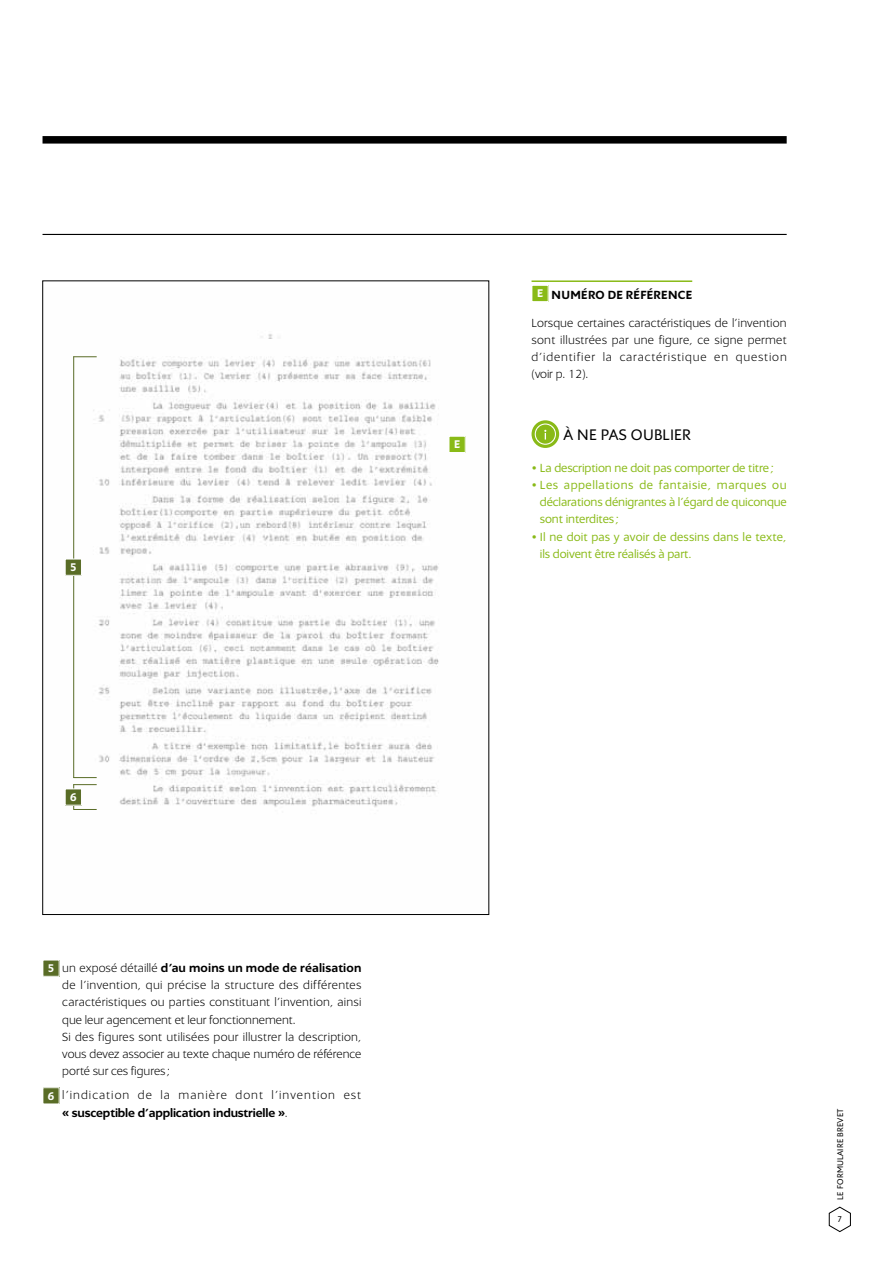
<style>
.page{position:relative;width:893px;height:1263px;background:#fff}
.page>*{position:absolute;margin:0;border:0;box-sizing:border-box;transform-origin:0 0}
.t1{font:16.5px "Inpi";letter-spacing:.01em;color:#000}
.t2{font:300 12.75px/17.2px "Inpi";letter-spacing:.015em;color:#000}
.t3{font:12.75px/17.2px "Inpi";letter-spacing:-.01em;color:#89ba17;text-align:justify}
.t4{font:700 12px "Inpi";color:#fff}
.t5{font:9px "Inpi";letter-spacing:.02em;color:#000}
.s1{font-weight:700;font-size:12px;color:#fff}
.s2{font-weight:700}
</style>
<div class="page">
<svg style="left:828px;top:1206px;width:23px;height:26px"></svg>
<div style="left:43px;top:136px;width:744px;height:8px;background:#000"></div>
<hr style="left:531px;top:280px;width:161px;height:2px;background:#89ba17">
<div style="left:532px;top:285px;width:16px;height:17px;background:#89ba17"></div>
<div style="left:531px;top:285px;width:18px;height:17px;border:1px solid #fff"></div>
<svg style="left:531px;top:420px;width:28px;height:28px"></svg>
<hr style="left:43px;top:234px;width:744px;height:1px;background:#000">
<div style="left:43px;top:960px;width:16px;height:16px;background:#596c26"></div>
<div style="left:43px;top:1088px;width:16px;height:16px;background:#596c26"></div>
<img style="left:65px;top:334px;width:374px;height:473px">
<div style="left:449px;top:436px;width:16px;height:16px;background:#89ba17"></div>
<div style="left:449px;top:436px;width:17px;height:17px;border:1px solid #fff"></div>
<svg style="left:74px;top:356px;width:23px;height:1px"></svg>
<svg style="left:74px;top:777px;width:23px;height:1px"></svg>
<hr style="left:73px;top:356px;width:1px;height:422px;background:#596c26">
<div style="left:65px;top:559px;width:16px;height:16px;background:#596c26"></div>
<div style="left:65px;top:559px;width:17px;height:17px;border:1px solid #fff"></div>
<svg style="left:73px;top:784px;width:24px;height:26px"></svg>
<div style="left:65px;top:789px;width:16px;height:16px;background:#596c26"></div>
<div style="left:65px;top:788px;width:17px;height:17px;border:1px solid #fff"></div>
<p class="t4" style="left:70px;top:560px;width:9px">5</p>
<p class="t4" style="left:70px;top:790px;width:9px">6</p>
<p class="t2" style="left:62px;top:959px;width:301px;text-indent:-15px"><span class="s1">5</span> un exposé détaillé <span class="s2">d’au moins un mode de réalisation </span>de l’invention, qui précise la structure des différentes caractéristiques ou parties constituant l’invention, ainsi que leur agencement et leur fonctionnement.<br>Si des figures sont utilisées pour illustrer la description, vous devez associer au texte chaque numéro de référence porté sur ces figures;</p>
<p class="t2" style="left:62px;top:1087px;width:300px;text-indent:-15px"><span class="s1">6</span> l’indication de la manière dont l’invention est <span class="s2">« susceptible d’application industrielle »</span>.</p>
<p class="t4" style="left:454px;top:437px;width:7px">E</p>
<p class="t2" style="left:531px;top:281px;width:256px;line-height:27.6px;text-indent:5px"><span class="s1">E</span> <span class="s2">Numéro de référence<br></span>Lorsque certaines caractéristiques de l’invention</p>
<p class="t2" style="left:531px;top:331px;width:257px;text-align:justify">sont illustrées par une figure, ce signe permet d’identifier la caractéristique en question (voir p. 12).</p>
<p class="t1" style="left:563px;top:426px;width:129px">à n e pas oublier</p>
<p class="t3" style="left:531px;top:459px;width:244px"><span class="s2">•</span> La description ne doit pas comporter de titre;</p>
<p class="t3" style="left:540px;top:476px;width:248px;text-indent:-8px"><span class="s2">•</span> Les appellations de fantaisie, marques ou déclarations dénigrantes à l’égard de quiconque sont interdites ;</p>
<p class="t3" style="left:540px;top:528px;width:248px;text-indent:-8px"><span class="s2">•</span> I l ne doit pas y avoir de dessins dans le texte, ils doivent être réalisés à part.</p>
<p class="t5" style="left:835px;top:1200px;width:93px;rotate:-90deg">Le formulaire brevet</p>
<p class="t5" style="left:837px;top:1214px;width:7px">7</p>
</div>
